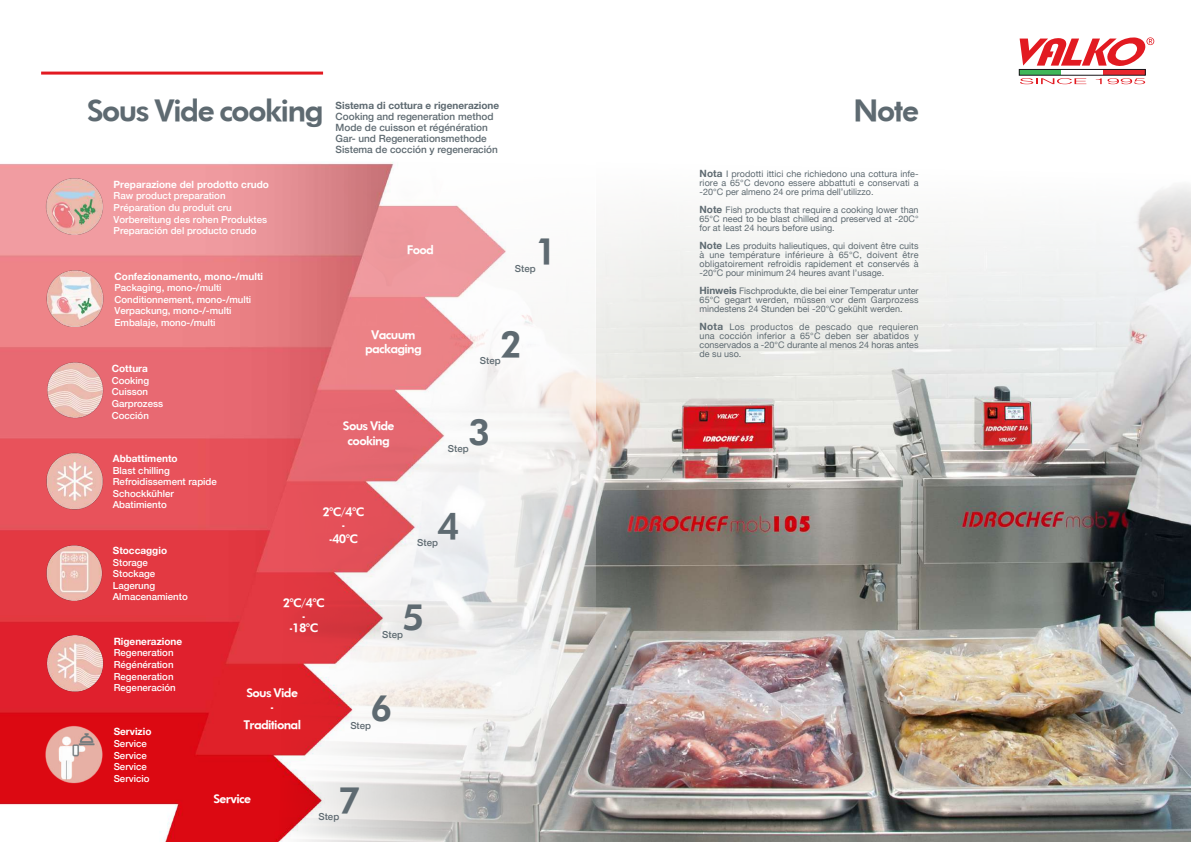
<style>
.page{position:relative;width:1191px;height:842px;background:#fff}
.page>*{position:absolute;margin:0;border:0;box-sizing:border-box;transform-origin:0 0}
.t1{font:800 36.3px "Volkswagen";color:#5e6a71}
.t2{font:800 30px "Volkswagen";color:#5e6a71}
.t3{font:800 12.1px/13.3px "Volkswagen";color:#fff;text-align:center}
.t4{font:500 10px/11px "Helvetica Neue";color:#5e6a71}
.t5{font:700 10px "Helvetica Neue";color:#fff}
.t6{font:700 10px "Helvetica Neue";color:#5e6a71}
.t7{font:500 9.7px/11.6px "Helvetica Neue";color:#fff}
.t8{font:500 9.7px "Helvetica Neue";color:#5e6a71}
.t9{font:9px/9px "Helvetica Neue";color:#5e6a71;text-align:justify}
.s1{font-weight:700;font-size:10px}
</style>
<div class="page">
<img style="left:668px;top:391px;width:523px;height:451px">
<img style="left:0;top:71px;width:652px;height:771px">
<img style="left:41px;top:178px;width:65px;height:56px">
<img style="left:42px;top:271px;width:64px;height:55px">
<img style="left:42px;top:362px;width:64px;height:57px">
<img style="left:38px;top:445px;width:71px;height:71px">
<img style="left:37px;top:545px;width:71px;height:56px">
<img style="left:38px;top:636px;width:107px;height:55px">
<img style="left:40px;top:722px;width:65px;height:65px">
<hr style="left:41px;top:72px;width:282px;height:3px;background:#e21a21">
<svg style="left:595px;top:69px;width:596px;height:322px"></svg>
<div style="left:1019px;top:69px;width:42px;height:6px;background:#41b759"></div>
<div style="left:1061px;top:69px;width:42px;height:6px;background:#fff"></div>
<div style="left:1103px;top:69px;width:42px;height:6px;background:#e9282f"></div>
<svg style="left:1019px;top:37px;width:135px;height:33px"></svg>
<svg style="left:1020px;top:78px;width:66px;height:6px"></svg>
<svg style="left:1095px;top:78px;width:6px;height:6px"></svg>
<svg style="left:1107px;top:78px;width:38px;height:6px"></svg>
<h2 class="t2" style="left:88px;top:93px;width:237px">Sous Vide cooking</h2>
<h2 class="t2" style="left:854px;top:93px;width:66px">Note</h2>
<p class="t6" style="left:335px;top:98px;width:165px">Sistema di cottura e rigenerazione</p>
<p class="t4" style="left:335px;top:110px;width:164px">Cooking and regeneration method<br>Mode de cuisson et régénération<br>Gar- und Regenerationsmethode<br>Sistema de cocción y regeneración</p>
<p class="t5" style="left:114px;top:176px;width:157px">Preparazione del prodotto crudo</p>
<p class="t7" style="left:114px;top:189px;width:155px">Raw product preparation<br>Préparation du produit cru<br>Vorbereitung des rohen Produktes<br>Preparación del producto crudo</p>
<p class="t5" style="left:114px;top:268px;width:150px">Confezionamento, mono-/multi</p>
<p class="t7" style="left:114px;top:281px;width:138px">Packaging, mono-/multi<br>Conditionnement, mono-/multi<br>Verpackung, mono-/-multi<br>Embalaje, mono-/multi</p>
<h1 class="t1" style="left:535px;top:229px;width:22px">1</h1>
<h3 class="t3" style="left:407px;top:243px;width:28px">Food</h3>
<p class="t8" style="left:515px;top:261px;width:22px">Step</p>
<h3 class="t3" style="left:365px;top:327px;width:58px;line-height:14.5px">Vacuum packaging</h3>
<h1 class="t1" style="left:500px;top:322px;width:22px">2</h1>
<p class="t8" style="left:480px;top:353px;width:22px">Step</p>
<p class="t5" style="left:112px;top:361px;width:38px">Cottura</p>
<p class="t7" style="left:112px;top:374px;width:53px">Cooking<br>Cuisson<br>Garprozess<br>Cocción</p>
<p class="t5" style="left:113px;top:450px;width:66px">Abbattimento</p>
<p class="t7" style="left:113px;top:463px;width:106px">Blast chilling<br>Refroidissement rapide<br>Schockkühler<br>Abatimiento</p>
<p class="t5" style="left:113px;top:542px;width:56px">Stoccaggio</p>
<p class="t7" style="left:113px;top:555px;width:76px">Storage<br>Stockage<br>Lagerung<br>Almacenamiento</p>
<p class="t5" style="left:114px;top:633px;width:70px">Rigenerazione</p>
<p class="t7" style="left:114px;top:646px;width:64px">Regeneration<br>Régénération<br>Regeneration<br>Regeneración</p>
<h1 class="t1" style="left:469px;top:410px;width:22px">3</h1>
<h3 class="t3" style="left:343px;top:419px;width:52px;line-height:14.5px">Sous Vide cooking</h3>
<p class="t8" style="left:448px;top:441px;width:22px">Step</p>
<h3 class="t3" style="left:323px;top:505px;width:43px">2°C/4°C -<br>-40°C</h3>
<h1 class="t1" style="left:438px;top:504px;width:22px">4</h1>
<p class="t8" style="left:417px;top:535px;width:22px">Step</p>
<h3 class="t3" style="left:283px;top:596px;width:43px">2°C/4°C -</h3>
<h3 class="t3" style="left:289px;top:621px;width:30px">-18°C</h3>
<h1 class="t1" style="left:403px;top:595px;width:22px">5</h1>
<p class="t8" style="left:382px;top:626px;width:22px">Step</p>
<h3 class="t3" style="left:247px;top:686px;width:52px">Sous Vide -</h3>
<h3 class="t3" style="left:244px;top:718px;width:58px">Traditional</h3>
<h1 class="t1" style="left:371px;top:686px;width:22px">6</h1>
<p class="t8" style="left:350px;top:718px;width:22px">Step</p>
<p class="t5" style="left:114px;top:724px;width:39px">Servizio</p>
<p class="t7" style="left:114px;top:737px;width:37px">Service<br>Service<br>Service<br>Servicio</p>
<h3 class="t3" style="left:214px;top:792px;width:38px">Service</h3>
<h1 class="t1" style="left:339px;top:778px;width:22px">7</h1>
<p class="t8" style="left:318px;top:809px;width:22px">Step</p>
<p class="t9" style="left:699px;top:170px;width:220px"><span class="s1">Nota</span> I prodotti ittici che richiedono una cottura infe&shy;riore a 65°C devono essere abbattuti e conservati a -20°C per almeno 24 ore prima dell’utilizzo.</p>
<p class="t9" style="left:699px;top:206px;width:220px"><span class="s1">Note</span> Fish products that require a cooking lower than 65°C need to be blast chilled and preserved at -20C° for at least 24 hours before using.</p>
<p class="t9" style="left:699px;top:242px;width:221px"><span class="s1">Note</span> Les produits halieutiques, qui doivent être cuits à une température inférieure à 65°C, doivent être obligatoirement refroidis rapidement et conservés à -20°C pour minimum 24 heures avant l’usage.</p>
<p class="t9" style="left:699px;top:287px;width:221px"><span class="s1">Hinweis</span> Fischprodukte, die bei einer Temperatur unter 65°C gegart werden, müssen vor dem Garprozess mindestens 24 Stunden bei -20°C gekühlt werden.</p>
<p class="t9" style="left:699px;top:323px;width:220px"><span class="s1">Nota</span> Los productos de pescado que requieren una cocción inferior a 65°C deben ser abatidos y conservados a -20°C durante al menos 24 horas antes de su uso.</p>
</div>
